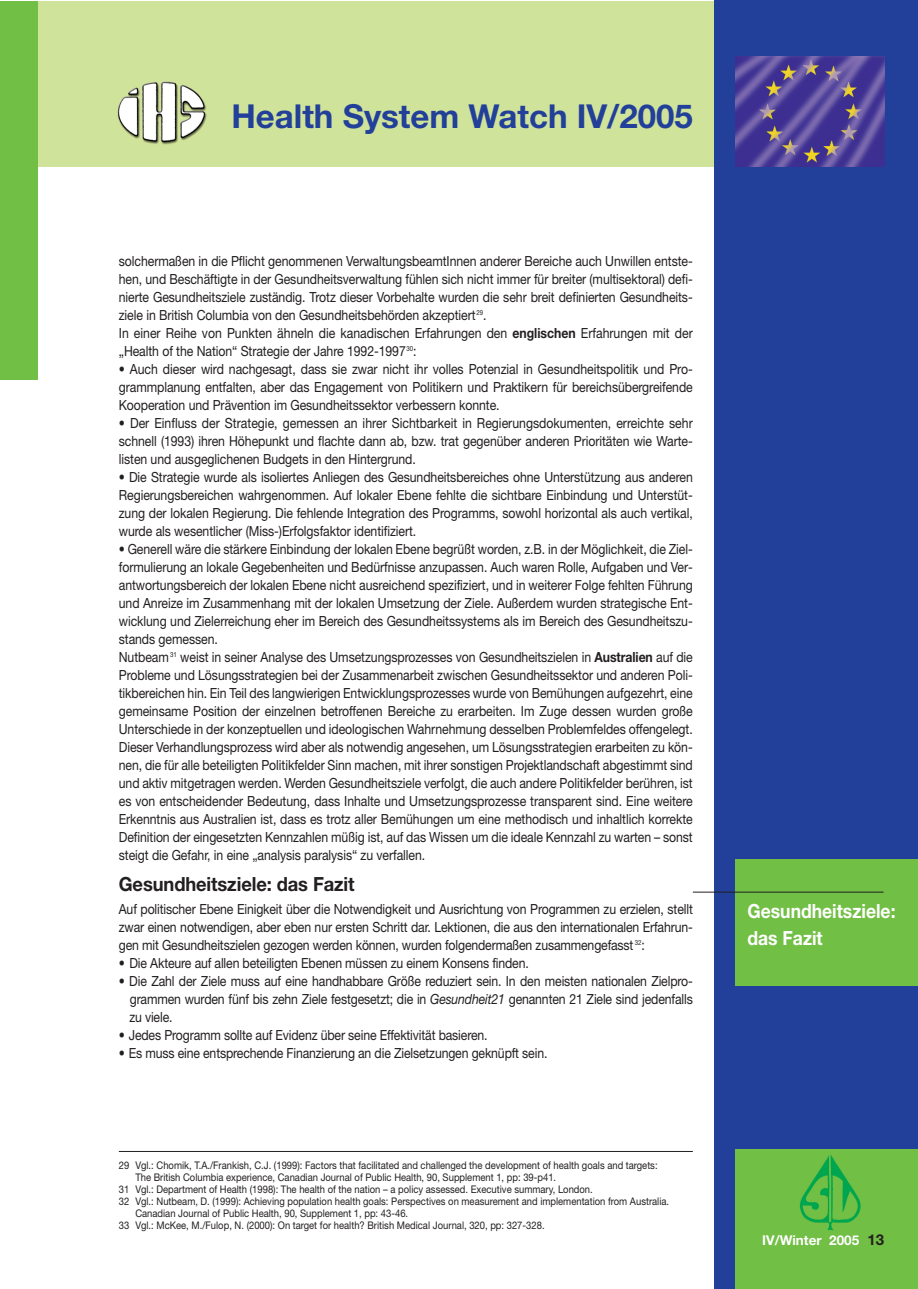
<style>
.page{position:relative;width:918px;height:1289px;background:#fff}
.page>*{position:absolute;margin:0;border:0;box-sizing:border-box;transform-origin:0 0}
.t1{font:700 33px "Helvetica Neue";color:#223f99}
.t2{font:700 19.5px "Helvetica Neue";letter-spacing:-.005em;color:#231f20;scale:.94 1}
.t3{font:700 19.5px/27px "Helvetica Neue";color:#fff;scale:.9 1}
.t4{font:13.95px/18px "Helvetica Neue";letter-spacing:-.005em;color:#231f20;text-align:justify;scale:.88 1}
.t5{font:700 13.5px "Helvetica Neue";color:#fff}
.t6{font:10.5px "Helvetica Neue";color:#231f20;scale:.9 1}
.s1{font-weight:700}
.s2{font-style:italic}
.s3{font-size:15px;color:#231f20}
</style>
<div class="page">
<div style="left:27px;top:1px;width:891px;height:166px;background:#d0e39a"></div>
<div style="left:714px;top:1px;width:204px;height:1287px;background:#223f99"></div>
<div style="left:735px;top:1149px;width:183px;height:139px;background:#71bf44"></div>
<img style="left:799px;top:1155px;width:62px;height:75px">
<img style="left:735px;top:56px;width:149px;height:111px">
<div style="left:0;top:1px;width:17px;height:378px;background:#71bf44"></div>
<div style="left:8px;top:1px;width:30px;height:378px;background:#71bf44"></div>
<img style="left:117px;top:81px;width:90px;height:64px">
<hr style="left:119px;top:1151px;width:574px;height:1px;background:#231f20">
<div style="left:736px;top:859px;width:182px;height:127px;background:#71bf44"></div>
<hr style="left:693px;top:891px;width:191px;height:1px;background:#231f20">
<h1 class="t1" style="left:232px;top:104px;width:463px">Health System Watch IV/2005</h1>
<p class="t4" style="left:119px;top:253px;width:654px;text-align:left">solchermaßen in die Pflicht genommenen VerwaltungsbeamtInnen anderer Bereiche auch Unwillen entste&shy;hen, und Beschäftigte in der Gesundheitsverwaltung fühlen sich nicht immer für breiter (multisektoral) defi&shy;nierte Gesundheitsziele zuständig. Trotz dieser Vorbehalte wurden die sehr breit definierten Gesundheits&shy;ziele in British Columbia von den Gesundheitsbehörden akzeptiert<sup>29</sup>.<br>In einer Reihe von Punkten ähneln die kanadischen Erfahrungen den <span class="s1">englischen</span> Erfahrungen mit der „Health of the Nation“ Strategie der Jahre 1992-1997<sup>30</sup>:</p>
<p class="t4" style="left:119px;top:361px;width:654px">• Auch dieser wird nachgesagt, dass sie zwar nicht ihr volles Potenzial in Gesundheitspolitik und Pro&shy;grammplanung entfalten, aber das Engagement von Politikern und Praktikern für bereichsübergreifende Kooperation und Prävention im Gesundheitssektor verbessern konnte.</p>
<p class="t4" style="left:119px;top:415px;width:654px">• Der Einfluss der Strategie, gemessen an ihrer Sichtbarkeit in Regierungsdokumenten, erreichte sehr schnell (1993) ihren Höhepunkt und flachte dann ab, bzw. trat gegenüber anderen Prioritäten wie Warte&shy;listen und ausgeglichenen Budgets in den Hintergrund.</p>
<p class="t4" style="left:119px;top:469px;width:654px">• Die Strategie wurde als isoliertes Anliegen des Gesundheitsbereiches ohne Unterstützung aus anderen Regierungsbereichen wahrgenommen. Auf lokaler Ebene fehlte die sichtbare Einbindung und Unterstüt&shy;zung der lokalen Regierung. Die fehlende Integration des Programms, sowohl horizontal als auch vertikal, wurde als wesentlicher (Miss-)Erfolgsfaktor identifiziert.</p>
<p class="t4" style="left:119px;top:541px;width:654px;text-align:left">• Generell wäre die stärkere Einbindung der lokalen Ebene begrüßt worden, z.B. in der Möglichkeit, die Ziel&shy;formulierung an lokale Gegebenheiten und Bedürfnisse anzupassen. Auch waren Rolle, Aufgaben und Ver&shy;antwortungsbereich der lokalen Ebene nicht ausreichend spezifiziert, und in weiterer Folge fehlten Führung und Anreize im Zusammenhang mit der lokalen Umsetzung der Ziele. Außerdem wurden strategische Ent&shy;wicklung und Zielerreichung eher im Bereich des Gesundheitssystems als im Bereich des Gesundheitszu&shy;stands gemessen.<br>Nutbeam <sup>31</sup> weist in seiner Analyse des Umsetzungsprozesses von Gesundheitszielen in <span class="s1">Australien</span> auf die Probleme und Lösungsstrategien bei der Zusammenarbeit zwischen Gesundheitssektor und anderen Poli&shy;tikbereichen hin. Ein Teil des langwierigen Entwicklungsprozesses wurde von Bemühungen aufgezehrt, eine gemeinsame Position der einzelnen betroffenen Bereiche zu erarbeiten. Im Zuge dessen wurden große Unterschiede in der konzeptuellen und ideologischen Wahrnehmung desselben Problemfeldes offengelegt.<br>Dieser Verhandlungsprozess wird aber als notwendig angesehen, um Lösungsstrategien erarbeiten zu kön&shy;nen, die für alle beteiligten Politikfelder Sinn machen, mit ihrer sonstigen Projektlandschaft abgestimmt sind und aktiv mitgetragen werden. Werden Gesundheitsziele verfolgt, die auch andere Politikfelder berühren, ist es von entscheidender Bedeutung, dass Inhalte und Umsetzungsprozesse transparent sind. Eine weitere Erkenntnis aus Australien ist, dass es trotz aller Bemühungen um eine methodisch und inhaltlich korrekte Definition der eingesetzten Kennzahlen müßig ist, auf das Wissen um die ideale Kennzahl zu warten – sonst steigt die Gefahr, in eine „analysis paralysis“ zu verfallen.</p>
<h2 class="t2" style="left:119px;top:876px;width:252px">Gesundheitsziele: das Fazit</h2>
<p class="t4" style="left:119px;top:901px;width:654px">Auf politischer Ebene Einigkeit über die Notwendigkeit und Ausrichtung von Programmen zu erzielen, stellt zwar einen notwendigen, aber eben nur ersten Schritt dar. Lektionen, die aus den internationalen Erfahrun&shy;gen mit Gesundheitszielen gezogen werden können, wurden folgendermaßen zusammengefasst <sup>32</sup>:</p>
<p class="t4" style="left:119px;top:955px;width:467px">• Die Akteure auf allen beteiligten Ebenen müssen zu einem Konsens finden.</p>
<p class="t4" style="left:129px;top:973px;width:642px;text-indent:-11px">• Die Zahl der Ziele muss auf eine handhabbare Größe reduziert sein. In den meisten nationalen Zielpro&shy;grammen wurden fünf bis zehn Ziele festgesetzt; die in <span class="s2">Gesundheit21</span> genannten 21 Ziele sind jedenfalls zu viele.</p>
<p class="t4" style="left:119px;top:1027px;width:421px">• Jedes Programm sollte auf Evidenz über seine Effektivität basieren.</p>
<p class="t4" style="left:119px;top:1045px;width:489px">• Es muss eine entsprechende Finanzierung an die Zielsetzungen geknüpft sein.</p>
<p class="t6" style="left:119px;top:1161px;width:600px">29 Vgl.: Chomik, T.A./Frankish, C.J. (1999): Factors that facilitated and challenged the development of health goals and targets:</p>
<p class="t6" style="left:135px;top:1173px;width:469px">The British Columbia experience, Canadian Journal of Public Health, 90, Supplement 1, pp: 39-p41.</p>
<p class="t6" style="left:119px;top:1185px;width:528px">31 Vgl.: Department of Health (1998): The health of the nation – a policy assessed. Executive summary, London.</p>
<p class="t6" style="left:119px;top:1197px;width:613px">32 Vgl.: Nutbeam, D. (1999): Achieving population health goals: Perspectives on measurement and implementation from Australia.</p>
<p class="t6" style="left:135px;top:1209px;width:305px">Canadian Journal of Public Health, 90, Supplement 1, pp: 43-46.</p>
<p class="t6" style="left:119px;top:1221px;width:475px">33 Vgl.: McKee, M./Fulop, N. (2000): On target for health? British Medical Journal, 320, pp: 327-328.</p>
<h2 class="t3" style="left:747px;top:899px;width:166px">Gesundheitsziele: das Fazit</h2>
<p class="t5" style="left:762px;top:1235px;width:124px">IV/Winter 2005 <span class="s3">13</span></p>
</div>
